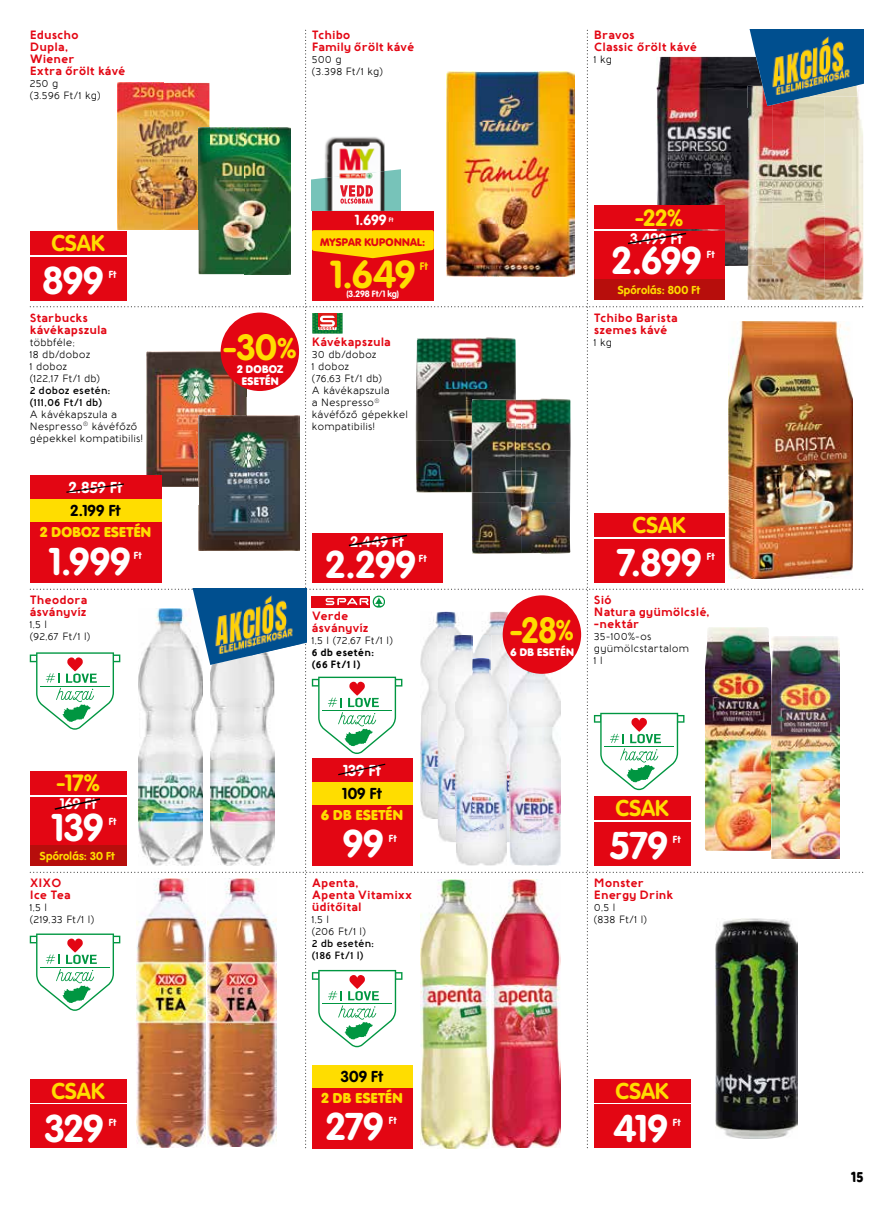
<style>
.page{position:relative;width:893px;height:1212px;background:#fff}
.page>*{position:absolute;margin:0;border:0;box-sizing:border-box;transform-origin:0 0}
.t1{font:700 38.4px "VAG Rounded Next";color:#fd0}
.t2{font:700 38.1px "VAG Rounded Next";letter-spacing:-.005em;color:#fff}
.t3{font:700 35.85px "VAG Rounded Next";color:#fd0}
.t4{font:700 35.85px "VAG Rounded Next";color:#fd0;scale:.92 1}
.t5{font:700 23.1px "VAG Rounded Next";color:#fd0}
.t6{font:700 22.5px "VAG Rounded Next";color:#fd0}
.t7{font:16.5px "Baloo";color:#000;scale:.8 1}
.t8{font:700 15.6px "VAG Rounded Next";letter-spacing:.005em;color:#000}
.t9{font:700 15.6px "VAG Rounded Next";letter-spacing:.005em;color:#fff}
.t10{font:700 15px "VAG Rounded Next";letter-spacing:.01em;color:#fff}
.t11{font:700 14.4px "VAG Rounded Next";color:#fff}
.t12{font:900 14.1px "VAG Rounded Next";letter-spacing:.02em;color:#fd0}
.t13{font:700 12px/12px "Baufra";color:#e30613}
.t14{font:700 11.4px "VAG Rounded Next";letter-spacing:.015em;color:#fd0}
.t15{font:900 10.8px/12px "VAG Rounded Next";letter-spacing:.025em;color:#fff;text-align:center}
.t16{font:900 10.8px "VAG Rounded Next";letter-spacing:.02em;color:#e30613}
.t17{font:700 10.8px "VAG Rounded Next";color:#fd0}
.t18{font:500 10.5px/12px "Baufra";letter-spacing:.01em;color:#000}
.t19{font:600 10.5px/12px "Baufra";letter-spacing:.005em;color:#000}
.t20{font:700 10.5px/12px "Baufra";letter-spacing:.005em;color:#000}
.t21{font:700 10.2px "VAG Rounded Next";letter-spacing:.02em;color:#fff}
.t22{font:700 9px "VAG Rounded Next";letter-spacing:-.005em;color:#fff}
.t23{font:700 6.3px "VAG Rounded Next";color:#fff}
.s1{font-size:27.9px}
</style>
<div class="page">
<img style="left:30px;top:30px;width:833px;height:1118px">
<img style="left:209px;top:593px;width:92px;height:62px">
<p class="t13" style="left:30px;top:28px;width:97px">Eduscho<br>Dupla,<br>Wiener<br>Extra őrölt kávé</p>
<p class="t18" style="left:30px;top:77px;width:72px">250 g<br>(3.596 Ft/1 kg)</p>
<h3 class="t6" style="left:51px;top:228px;width:55px">CSAK</h3>
<h2 class="t2" style="left:42px;top:255px;width:63px">899</h2>
<p class="t21" style="left:109px;top:268px;width:9px">Ft</p>
<p class="t13" style="left:30px;top:311px;width:79px">Starbucks kávékapszula</p>
<p class="t18" style="left:30px;top:335px;width:72px">többféle;<br>18 db/doboz<br>1 doboz<br>(122,17 Ft/1 db)</p>
<p class="t19" style="left:30px;top:383px;width:82px">2 doboz esetén: (111,06 Ft/1 db)</p>
<p class="t18" style="left:30px;top:407px;width:114px">A kávékapszula a<br>Nespresso<sup>®</sup> kávéfőző gépekkel kompatibilis!</p>
<h3 class="t9" style="left:69px;top:478px;width:55px">2.859 Ft</h3>
<h3 class="t8" style="left:71px;top:501px;width:52px">2.199 Ft</h3>
<h3 class="t12" style="left:40px;top:522px;width:112px">2 DOBOZ ESETÉN</h3>
<h2 class="t2" style="left:49px;top:536px;width:83px">1.999</h2>
<p class="t21" style="left:134px;top:548px;width:9px">Ft</p>
<p class="t13" style="left:30px;top:593px;width:59px">Theodora ásványvíz</p>
<p class="t18" style="left:30px;top:618px;width:62px">1,5 l<br>(92,67 Ft/1 l)</p>
<h3 class="t5" style="left:56px;top:768px;width:45px">-17%</h3>
<h2 class="t2" style="left:52px;top:802px;width:54px">139</h2>
<p class="t21" style="left:109px;top:814px;width:9px">Ft</p>
<p class="t14" style="left:40px;top:848px;width:77px">Spórolás: 30 Ft</p>
<h3 class="t10" style="left:60px;top:794px;width:38px">169 Ft</h3>
<p class="t13" style="left:30px;top:876px;width:42px">XIXO<br>Ice Tea</p>
<p class="t18" style="left:30px;top:901px;width:66px">1,5 l<br>(219,33 Ft/1 l)</p>
<h3 class="t6" style="left:51px;top:1076px;width:55px">CSAK</h3>
<h2 class="t2" style="left:45px;top:1103px;width:60px">329</h2>
<p class="t21" style="left:109px;top:1115px;width:9px">Ft</p>
<p class="t13" style="left:312px;top:28px;width:104px">Tchibo<br>Family őrölt kávé</p>
<p class="t18" style="left:312px;top:53px;width:73px">500 g<br>(3.398 Ft/1 kg)</p>
<h3 class="t3" style="left:222px;top:324px;width:76px">-30<span class="s1">%</span></h3>
<p class="t15" style="left:237px;top:363px;width:48px">2 DOBOZ<br>ESETÉN</p>
<h3 class="t11" style="left:355px;top:211px;width:33px">1.699</h3>
<p class="t23" style="left:389px;top:215px;width:6px">Ft</p>
<p class="t16" style="left:320px;top:235px;width:107px">MYSPAR KUPONNAL:</p>
<h1 class="t1" style="left:330px;top:249px;width:87px">1.649</h1>
<p class="t17" style="left:420px;top:259px;width:10px">Ft</p>
<p class="t22" style="left:346px;top:288px;width:54px">(3.298 Ft/1 kg)</p>
<p class="t13" style="left:312px;top:335px;width:80px">Kávékapszula</p>
<p class="t18" style="left:312px;top:348px;width:98px">30 db/doboz<br>1 doboz<br>(76,63 Ft/1 db)<br>A kávékapszula<br>a Nespresso<sup>® </sup>kávéfőző gépekkel kompatibilis!</p>
<h3 class="t10" style="left:351px;top:532px;width:55px">2.449 Ft</h3>
<h2 class="t2" style="left:326px;top:540px;width:92px">2.299</h2>
<p class="t21" style="left:419px;top:552px;width:9px">Ft</p>
<p class="t13" style="left:312px;top:609px;width:58px">Verde ásványvíz</p>
<p class="t18" style="left:312px;top:634px;width:83px">1,5 l (72,67 Ft/1 l)</p>
<p class="t20" style="left:312px;top:645px;width:64px">6 db esetén: (66 Ft/1 l)</p>
<h3 class="t9" style="left:343px;top:760px;width:39px">139 Ft</h3>
<h3 class="t8" style="left:342px;top:784px;width:41px">109 Ft</h3>
<h3 class="t12" style="left:321px;top:805px;width:83px">6 DB ESETÉN</h3>
<h2 class="t2" style="left:343px;top:819px;width:42px">99</h2>
<p class="t21" style="left:389px;top:831px;width:9px">Ft</p>
<p class="t13" style="left:312px;top:876px;width:102px">Apenta,<br>Apenta Vitamixx üdítőital</p>
<p class="t18" style="left:312px;top:913px;width:56px">1,5 l<br>(206 Ft/1 l)</p>
<p class="t19" style="left:312px;top:937px;width:64px">2 db esetén: (186 Ft/1 l)</p>
<h3 class="t8" style="left:341px;top:1066px;width:44px">309 Ft</h3>
<h3 class="t12" style="left:322px;top:1088px;width:83px">2 DB ESETÉN</h3>
<h2 class="t2" style="left:326px;top:1102px;width:59px">279</h2>
<p class="t21" style="left:389px;top:1114px;width:9px">Ft</p>
<p class="t13" style="left:594px;top:28px;width:105px">Bravos<br>Classic őrölt kávé</p>
<p class="t18" style="left:594px;top:53px;width:20px">1 kg</p>
<h3 class="t5" style="left:635px;top:203px;width:50px">-22%</h3>
<h3 class="t10" style="left:630px;top:229px;width:54px">3.499 Ft</h3>
<h2 class="t2" style="left:612px;top:235px;width:91px">2.699</h2>
<p class="t21" style="left:707px;top:247px;width:9px">Ft</p>
<p class="t14" style="left:618px;top:283px;width:84px">Spórolás: 800 Ft</p>
<p class="t13" style="left:594px;top:311px;width:85px">Tchibo Barista szemes kávé</p>
<p class="t18" style="left:594px;top:335px;width:20px">1 kg</p>
<h3 class="t4" style="left:509px;top:607px;width:71px">-28<span class="s1">%</span></h3>
<p class="t15" style="left:511px;top:646px;width:65px">6 DB ESETÉN</p>
<h3 class="t6" style="left:632px;top:511px;width:55px">CSAK</h3>
<h2 class="t2" style="left:617px;top:538px;width:87px">7.899</h2>
<p class="t21" style="left:707px;top:550px;width:9px">Ft</p>
<p class="t13" style="left:594px;top:593px;width:117px">Sió<br>Natura gyümölcslé, -nektár</p>
<p class="t18" style="left:594px;top:630px;width:97px">35-100%-os gyümölcstartalom<br>1 l</p>
<h3 class="t6" style="left:616px;top:793px;width:55px">CSAK</h3>
<h2 class="t2" style="left:610px;top:820px;width:60px">579</h2>
<p class="t21" style="left:673px;top:832px;width:9px">Ft</p>
<p class="t13" style="left:594px;top:876px;width:81px">Monster<br>Energy Drink</p>
<p class="t18" style="left:594px;top:901px;width:55px">0,5 l<br>(838 Ft/1 l)</p>
<h3 class="t6" style="left:616px;top:1076px;width:55px">CSAK</h3>
<h2 class="t2" style="left:614px;top:1103px;width:55px">419</h2>
<p class="t21" style="left:673px;top:1115px;width:9px">Ft</p>
<h3 class="t7" style="left:851px;top:1167px;width:17px">15</h3>
</div>
